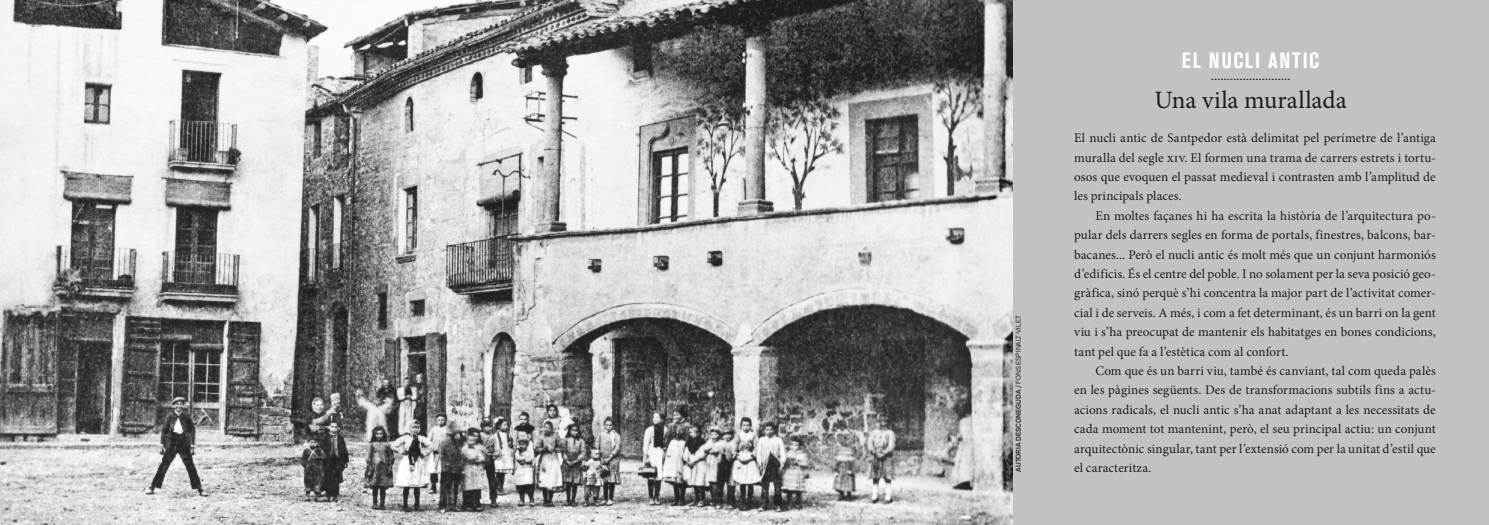
<style>
.page{position:relative;width:1489px;height:525px;background:#fff}
.page>*{position:absolute;margin:0;border:0;box-sizing:border-box;transform-origin:0 0}
.t1{font:25px "Minion Pro";letter-spacing:-.005em;color:#1d1d1b}
.t2{font:700 condensed 21.88px "Akzidenz Grotesk BQ";letter-spacing:.08em;color:#fff}
.t3{font:13.12px/19.4px "Minion Pro";letter-spacing:.005em;color:#1d1d1b;text-align:justify}
.t4{font:500 6.88px "Akzid Grtsk Next";letter-spacing:.01em;color:#1d1d1b}
.s1{font-weight:400}
</style>
<div class="page">
<div style="left:1012px;top:0;width:476px;height:524px;background:#c2c2c2"></div>
<svg style="left:1211px;top:79px;width:78px;height:1px"></svg>
<img style="left:0;top:0;width:1012px;height:524px">
<p class="t4" style="left:1013px;top:471px;width:158px;rotate:-90deg">AUTORIA DESCONEGUDA / <span class="s1">FONS ESPINALT-VILET</span></p>
<h2 class="t2" style="left:1181px;top:48px;width:139px">EL NUCLI ANTIC</h2>
<h1 class="t1" style="left:1154px;top:84px;width:194px">Una vila murallada</h1>
<p class="t3" style="left:1074px;top:128px;width:363px">El nucli antic de Santpedor està delimitat pel perímetre de l’antiga muralla del segle xiv. El formen una trama de carrers estrets i tortu&shy;osos que evoquen el passat medieval i contrasten amb l’amplitud de les principals places.</p>
<p class="t3" style="left:1074px;top:206px;width:363px;text-indent:21px">En moltes façanes hi ha escrita la història de l’arquitectura po&shy;pular dels darrers segles en forma de portals, finestres, balcons, bar&shy;bacanes... Però el nucli antic és molt més que un conjunt harmoniós d’edificis. És el centre del poble. I no solament per la seva posició geo&shy;gràfica, sinó perquè s’hi concentra la major part de l’activitat comer&shy;cial i de serveis. A més, i com a fet determinant, és un barri on la gent viu i s’ha preocupat de mantenir els habitatges en bones condicions, tant pel que fa a l’estètica com al confort.</p>
<p class="t3" style="left:1074px;top:361px;width:363px;text-indent:21px">Com que és un barri viu, també és canviant, tal com queda palès en les pàgines següents. Des de transformacions subtils fins a actu&shy;acions radicals, el nucli antic s’ha anat adaptant a les necessitats de cada moment tot mantenint, però, el seu principal actiu: un conjunt arquitectònic singular, tant per l’extensió com per la unitat d’estil que el caracteritza.</p>
</div>
